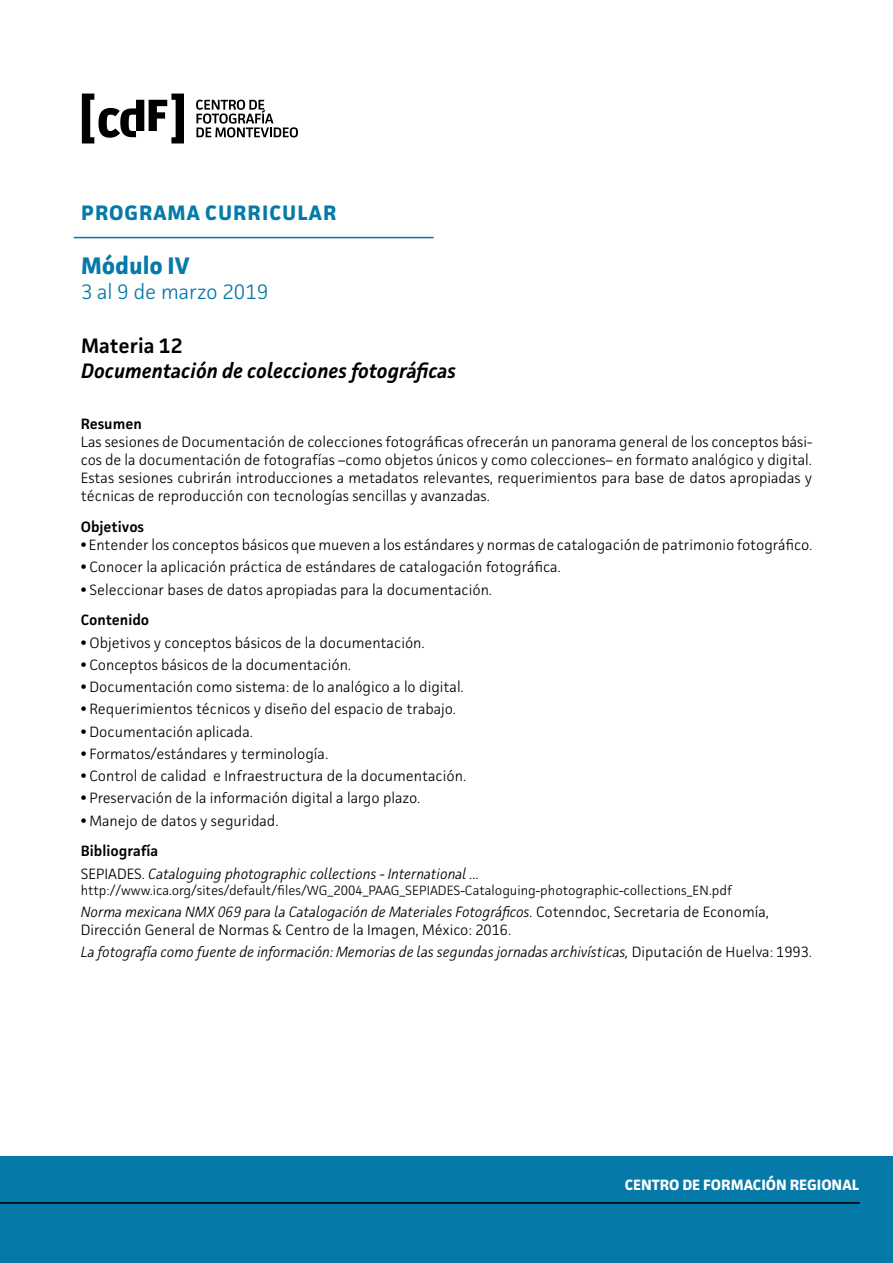
<style>
.page{position:relative;width:893px;height:1263px;background:#fff}
.page>*{position:absolute;margin:0;border:0;box-sizing:border-box;transform-origin:0 0}
.t1{font:700 24px "Facit";color:#057aa8}
.t2{font:italic 600 21px "Facit";color:#000}
.t3{font:700 21px "Facit";letter-spacing:.05em;color:#057aa8}
.t4{font:300 21px "Facit";color:#057aa8}
.t5{font:600 21px "Facit";color:#000}
.t6{font:300 15px/18px "Facit";color:#000;text-align:justify}
.t7{font:italic 300 15px "Facit";color:#000}
.t8{font:600 15px "Facit";color:#000}
.t9{font:700 15px "Facit";color:#fff}
.t10{font:300 13.5px "Facit";color:#000}
.s1{font-weight:700}
.s2{font-style:normal}
.s3{font-style:italic}
</style>
<div class="page">
<div style="left:0;top:1157px;width:893px;height:106px;background:#057aa8"></div>
<svg style="left:82px;top:94px;width:102px;height:49px"></svg>
<svg style="left:196px;top:100px;width:102px;height:37px"></svg>
<hr style="left:0;top:1202px;width:860px;height:2px;background:#000">
<hr style="left:74px;top:237px;width:360px;height:1px;background:#057aa8">
<p class="t3" style="left:81px;top:199px;width:257px">PROGRAMA CURRICULAR</p>
<p class="t1" style="left:81px;top:250px;width:110px">Módulo IV</p>
<p class="t4" style="left:81px;top:278px;width:189px">3 al 9 de marzo 2019</p>
<p class="t5" style="left:81px;top:333px;width:103px">Materia 12</p>
<p class="t2" style="left:81px;top:358px;width:377px">Documentación de colecciones fotográficas</p>
<p class="t8" style="left:81px;top:415px;width:63px">Resumen</p>
<p class="t6" style="left:81px;top:433px;width:733px">Las sesiones de Documentación de colecciones fotográficas ofrecerán un panorama general de los conceptos bási&shy;cos de la documentación de fotografías –como objetos únicos y como colecciones– en formato analógico y digital.<br>Estas sesiones cubrirán introducciones a metadatos relevantes, requerimientos para base de datos apropiadas y técnicas de reproducción con tecnologías sencillas y avanzadas.</p>
<p class="t8" style="left:81px;top:517px;width:65px">Objetivos</p>
<p class="t6" style="left:81px;top:536px;width:733px"><span class="s1">•</span> Entender los conceptos básicos que mueven a los estándares y normas de catalogación de patrimonio fotográfico.</p>
<p class="t6" style="left:81px;top:558px;width:482px"><span class="s1">•</span> Conocer la aplicación práctica de estándares de catalogación fotográfica.</p>
<p class="t6" style="left:81px;top:580px;width:413px"><span class="s1">•</span> Seleccionar bases de datos apropiadas para la documentación.</p>
<p class="t8" style="left:81px;top:611px;width:70px">Contenido</p>
<p class="t6" style="left:81px;top:633px;width:346px"><span class="s1">•</span> Objetivos y conceptos básicos de la documentación.</p>
<p class="t6" style="left:81px;top:655px;width:272px"><span class="s1">•</span> Conceptos básicos de la documentación.</p>
<p class="t6" style="left:81px;top:678px;width:385px"><span class="s1">•</span> Documentación como sistema: de lo analógico a lo digital.</p>
<p class="t6" style="left:81px;top:700px;width:377px"><span class="s1">•</span> Requerimientos técnicos y diseño del espacio de trabajo.</p>
<p class="t6" style="left:81px;top:722px;width:174px"><span class="s1">•</span> Documentación aplicada.</p>
<p class="t6" style="left:81px;top:744px;width:249px"><span class="s1">•</span> Formatos/estándares y terminología.</p>
<p class="t6" style="left:81px;top:767px;width:387px"><span class="s1">•</span> Control de calidad e Infraestructura de la documentación.</p>
<p class="t6" style="left:81px;top:789px;width:341px"><span class="s1">•</span> Preservación de la información digital a largo plazo.</p>
<p class="t6" style="left:81px;top:811px;width:199px"><span class="s1">•</span> Manejo de datos y seguridad.</p>
<p class="t8" style="left:81px;top:842px;width:79px">Bibliografía</p>
<p class="t7" style="left:81px;top:864px;width:400px"><span class="s2">SEPIADES.</span> Cataloguing photographic collections - International ...</p>
<p class="t10" style="left:81px;top:882px;width:653px">http://www.ica.org/sites/default/files/WG_2004_PAAG_SEPIADES-Cataloguing-photographic-collections_EN.pdf</p>
<p class="t6" style="left:81px;top:903px;width:690px"><span class="s3">Norma mexicana NMX 069 para la Catalogación de Materiales Fotográficos.</span> Cotenndoc, Secretaria de Economía,<br>Dirección General de Normas &amp; Centro de la Imagen, México: 2016.</p>
<p class="t7" style="left:81px;top:943px;width:733px">La fotografía como fuente de información: Memorias de las segundas jornadas archivísticas, <span class="s2">Diputación de Huelva: 1993.</span></p>
<p class="t9" style="left:625px;top:1175px;width:236px">CENTRO DE FORMACIÓN REGIONAL</p>
</div>
